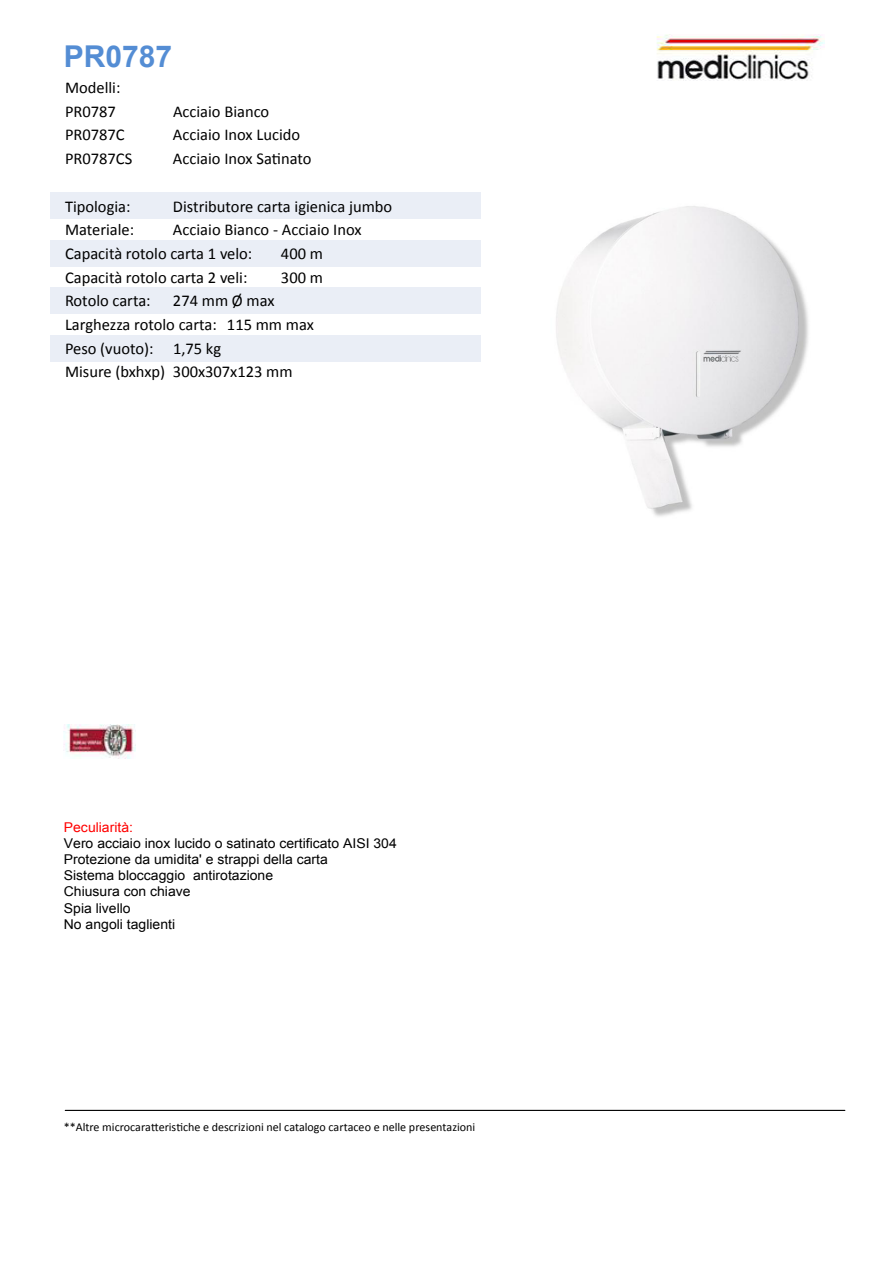
<style>
.page{position:relative;width:893px;height:1263px;background:#fff}
.page>*{position:absolute;margin:0;border:0;box-sizing:border-box;transform-origin:0 0}
.t1{font:700 30px "Arial";color:#548dd4}
.t2{font:16.5px/23.7px "Calibri";color:#000}
.t3{font:13.5px/16.2px "Arial";color:#000;scale:1.04 1}
.t4{font:13.5px "Arial";color:#f00;scale:1.04 1}
.t5{font:12px "Calibri";letter-spacing:-.005em;color:#000}
</style>
<div class="page">
<img style="left:656px;top:35px;width:169px;height:46px">
<hr style="left:65px;top:1110px;width:780px;height:1px;background:#000">
<img style="left:64px;top:725px;width:72px;height:34px">
<img style="left:556px;top:206px;width:253px;height:311px">
<div style="left:50px;top:193px;width:430px;height:26px;background:#eaeef6"></div>
<div style="left:50px;top:240px;width:430px;height:26px;background:#eaeef6"></div>
<div style="left:50px;top:288px;width:430px;height:26px;background:#eaeef6"></div>
<div style="left:50px;top:336px;width:430px;height:26px;background:#eaeef6"></div>
<h1 class="t1" style="left:64px;top:37px;width:110px">PR0787</h1>
<p class="t2" style="left:65px;top:76px;width:57px">Modelli:<br>PR0787</p>
<p class="t2" style="left:173px;top:99px;width:98px">Acciaio Bianco</p>
<p class="t2" style="left:65px;top:123px;width:61px">PR0787C</p>
<p class="t2" style="left:173px;top:123px;width:129px">Acciaio Inox Lucido</p>
<p class="t2" style="left:65px;top:147px;width:69px">PR0787CS</p>
<p class="t2" style="left:173px;top:147px;width:140px">Acciaio Inox Satinato</p>
<p class="t2" style="left:65px;top:194px;width:67px">Tipologia:</p>
<p class="t2" style="left:173px;top:194px;width:221px">Distributore carta igienica jumbo</p>
<p class="t2" style="left:65px;top:218px;width:71px">Materiale:</p>
<p class="t2" style="left:65px;top:218px;width:298px;text-indent:108px">Acciaio Bianco - Acciaio Inox<br>Capacità rotolo carta 1 velo:</p>
<p class="t2" style="left:281px;top:242px;width:44px">400 m</p>
<p class="t2" style="left:65px;top:265px;width:184px">Capacità rotolo carta 2 veli:</p>
<p class="t2" style="left:281px;top:265px;width:44px">300 m</p>
<p class="t2" style="left:65px;top:289px;width:87px">Rotolo carta:</p>
<p class="t2" style="left:65px;top:289px;width:250px;text-indent:108px">274 mm Ø max<br>Larghezza rotolo carta: 115 mm max<br>Peso (vuoto): 1,75 kg<br>Misure (bxhxp) 300x307x123 mm</p>
<p class="t4" style="left:64px;top:818px;width:68px">Peculiarità:</p>
<p class="t3" style="left:64px;top:835px;width:322px">Vero acciaio inox lucido o satinato certificato AISI 304<br>Protezione da umidita' e strappi della carta<br>Sistema bloccaggio antirotazione<br>Chiusura con chiave<br>Spia livello<br>No angoli taglienti</p>
<p class="t5" style="left:64px;top:1119px;width:413px">**Altre microcaratteristiche e descrizioni nel catalogo cartaceo e nelle presentazioni</p>
</div>
